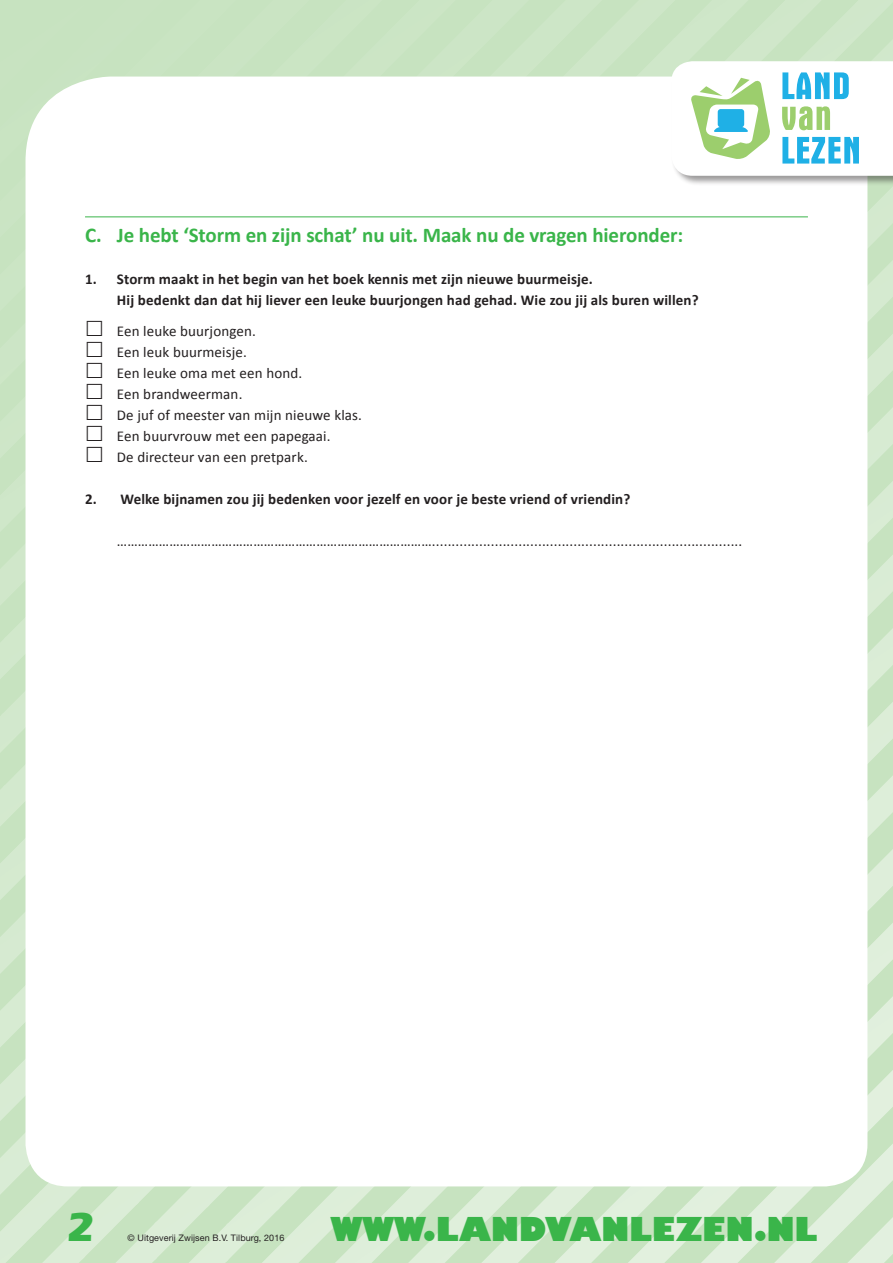
<style>
.page{position:relative;width:893px;height:1263px;background:#fff}
.page>*{position:absolute;margin:0;border:0;box-sizing:border-box;transform-origin:0 0}
.t1{font:700 42px "Eras IT Cby BT";color:#3ab54a}
.t2{font:800 32.7px "Humanist 521 BT";color:#3ab54a}
.t3{font:700 21px "Calibri";letter-spacing:-.005em;color:#3ab54a}
.t4{font:15px/21px "Calibri";letter-spacing:.01em;color:#231f20}
.t5{font:700 15px/21px "Calibri";letter-spacing:.01em;color:#231f20}
.t6{font:9px "Helvetica Neue LT Std";letter-spacing:.01em;color:#231f20}
</style>
<div class="page">
<img style="left:0;top:0;width:597px;height:619px">
<img style="left:543px;top:40px;width:77px;height:54px">
<img style="left:489px;top:94px;width:80px;height:55px">
<img style="left:435px;top:149px;width:82px;height:54px">
<img style="left:381px;top:203px;width:84px;height:55px">
<img style="left:327px;top:258px;width:87px;height:53px">
<img style="left:273px;top:311px;width:90px;height:55px">
<img style="left:219px;top:366px;width:92px;height:56px">
<img style="left:165px;top:420px;width:93px;height:56px">
<img style="left:111px;top:474px;width:93px;height:57px">
<img style="left:57px;top:529px;width:93px;height:56px">
<img style="left:4px;top:583px;width:92px;height:54px">
<img style="left:0;top:637px;width:26px;height:55px">
<div style="left:672px;top:0;width:72px;height:39px;background:#c9e4c2"></div>
<div style="left:620px;top:38px;width:91px;height:39px;background:#cee6c8"></div>
<img style="left:569px;top:90px;width:51px;height:51px">
<img style="left:517px;top:141px;width:80px;height:55px">
<img style="left:465px;top:194px;width:91px;height:54px">
<img style="left:414px;top:246px;width:90px;height:53px">
<img style="left:363px;top:297px;width:89px;height:55px">
<img style="left:311px;top:349px;width:90px;height:55px">
<img style="left:260px;top:402px;width:89px;height:53px">
<img style="left:208px;top:453px;width:90px;height:54px">
<img style="left:156px;top:505px;width:90px;height:54px">
<img style="left:105px;top:557px;width:90px;height:54px">
<img style="left:53px;top:609px;width:90px;height:28px">
<img style="left:1px;top:661px;width:25px;height:52px">
<img style="left:0;top:713px;width:26px;height:53px">
<img style="left:691px;top:39px;width:92px;height:22px">
<img style="left:585px;top:146px;width:12px;height:54px">
<img style="left:532px;top:200px;width:91px;height:55px">
<img style="left:479px;top:252px;width:92px;height:56px">
<img style="left:426px;top:306px;width:92px;height:55px">
<img style="left:373px;top:359px;width:92px;height:54px">
<img style="left:320px;top:413px;width:92px;height:52px">
<img style="left:267px;top:465px;width:92px;height:54px">
<img style="left:214px;top:519px;width:92px;height:53px">
<img style="left:161px;top:572px;width:91px;height:47px">
<img style="left:109px;top:626px;width:34px;height:11px">
<img style="left:3px;top:732px;width:23px;height:53px">
<img style="left:0;top:785px;width:26px;height:37px">
<div style="left:785px;top:0;width:108px;height:61px;background:#cee6c8"></div>
<img style="left:572px;top:232px;width:51px;height:74px">
<img style="left:519px;top:286px;width:55px;height:73px">
<img style="left:466px;top:339px;width:55px;height:74px">
<img style="left:412px;top:393px;width:56px;height:74px">
<img style="left:359px;top:447px;width:55px;height:73px">
<img style="left:306px;top:500px;width:55px;height:74px">
<img style="left:252px;top:554px;width:56px;height:65px">
<img style="left:199px;top:607px;width:56px;height:12px">
<img style="left:0;top:822px;width:26px;height:74px">
<img style="left:839px;top:39px;width:54px;height:22px">
<img style="left:572px;top:306px;width:25px;height:73px">
<img style="left:519px;top:359px;width:55px;height:74px">
<img style="left:466px;top:413px;width:55px;height:74px">
<img style="left:412px;top:467px;width:56px;height:73px">
<img style="left:359px;top:520px;width:55px;height:74px">
<img style="left:306px;top:574px;width:55px;height:45px">
<img style="left:0;top:896px;width:26px;height:73px">
<img style="left:572px;top:379px;width:25px;height:74px">
<img style="left:519px;top:433px;width:55px;height:74px">
<img style="left:466px;top:487px;width:55px;height:73px">
<img style="left:412px;top:540px;width:56px;height:74px">
<img style="left:359px;top:594px;width:55px;height:25px">
<img style="left:0;top:969px;width:26px;height:74px">
<img style="left:867px;top:187px;width:26px;height:73px">
<img style="left:572px;top:453px;width:25px;height:74px">
<img style="left:519px;top:507px;width:55px;height:73px">
<img style="left:466px;top:560px;width:55px;height:59px">
<img style="left:412px;top:614px;width:56px;height:5px">
<img style="left:0;top:1043px;width:26px;height:73px">
<img style="left:867px;top:260px;width:26px;height:73px">
<img style="left:572px;top:527px;width:25px;height:73px">
<img style="left:519px;top:580px;width:55px;height:39px">
<img style="left:0;top:1116px;width:39px;height:74px">
<img style="left:867px;top:333px;width:26px;height:74px">
<img style="left:572px;top:600px;width:25px;height:19px">
<img style="left:39px;top:1176px;width:43px;height:45px">
<img style="left:0;top:1190px;width:41px;height:73px">
<img style="left:867px;top:407px;width:26px;height:74px">
<img style="left:138px;top:1186px;width:16px;height:19px">
<img style="left:82px;top:1186px;width:56px;height:73px">
<img style="left:29px;top:1221px;width:55px;height:42px">
<img style="left:867px;top:481px;width:26px;height:73px">
<img style="left:209px;top:1186px;width:17px;height:21px">
<img style="left:154px;top:1186px;width:55px;height:74px">
<img style="left:103px;top:1221px;width:54px;height:42px">
<img style="left:867px;top:554px;width:26px;height:74px">
<img style="left:226px;top:1186px;width:23px;height:76px">
<img style="left:176px;top:1223px;width:52px;height:40px">
<img style="left:249px;top:628px;width:644px;height:635px">
<img style="left:322px;top:702px;width:571px;height:561px">
<img style="left:395px;top:775px;width:498px;height:488px">
<img style="left:469px;top:849px;width:424px;height:414px">
<img style="left:542px;top:922px;width:351px;height:341px">
<img style="left:615px;top:996px;width:278px;height:267px">
<img style="left:688px;top:1070px;width:205px;height:193px">
<img style="left:761px;top:1143px;width:132px;height:120px">
<img style="left:835px;top:1217px;width:58px;height:46px">
<img style="left:0;top:0;width:102px;height:104px">
<img style="left:0;top:0;width:31px;height:31px">
<div style="left:671px;top:61px;width:222px;height:126px;background:#231f20;opacity:.45"></div>
<svg style="left:671px;top:61px;width:222px;height:115px"></svg>
<hr style="left:85px;top:216px;width:723px;height:1px;background:#3ab54a">
<svg style="left:87px;top:321px;width:15px;height:15px"></svg>
<svg style="left:87px;top:342px;width:15px;height:15px"></svg>
<svg style="left:87px;top:363px;width:15px;height:15px"></svg>
<svg style="left:87px;top:384px;width:15px;height:15px"></svg>
<svg style="left:87px;top:405px;width:15px;height:15px"></svg>
<svg style="left:87px;top:426px;width:15px;height:15px"></svg>
<svg style="left:87px;top:447px;width:15px;height:15px"></svg>
<h3 class="t3" style="left:85px;top:221px;width:600px">C. Je hebt ‘Storm en zijn schat’ nu uit. Maak nu de vragen hieronder:</h3>
<p class="t5" style="left:117px;top:268px;width:583px;text-indent:-32px">1. Storm maakt in het begin van het boek kennis met zijn nieuwe buurmeisje.<br>Hij bedenkt dan dat hij liever een leuke buurjongen had gehad. Wie zou jij als buren willen?</p>
<p class="t4" style="left:117px;top:321px;width:247px">Een leuke buurjongen.<br>Een leuk buurmeisje.<br>Een leuke oma met een hond.<br>Een brandweerman.<br>De juf of meester van mijn nieuwe klas.<br>Een buurvrouw met een papegaai.<br>De directeur van een pretpark.</p>
<p class="t5" style="left:85px;top:489px;width:547px">2. Welke bijnamen zou jij bedenken voor jezelf en voor je beste vriend of vriendin?</p>
<p class="t4" style="left:117px;top:531px;width:627px">………………………………………………………………………………...............................................................................</p>
<h1 class="t1" style="left:68px;top:1201px;width:28px">2</h1>
<p class="t6" style="left:128px;top:1232px;width:158px">© Uitgeverij Zwijsen B.V. Tilburg, 2016</p>
<h2 class="t2" style="left:331px;top:1208px;width:488px">WWW.LANDVANLEZEN.NL</h2>
</div>
